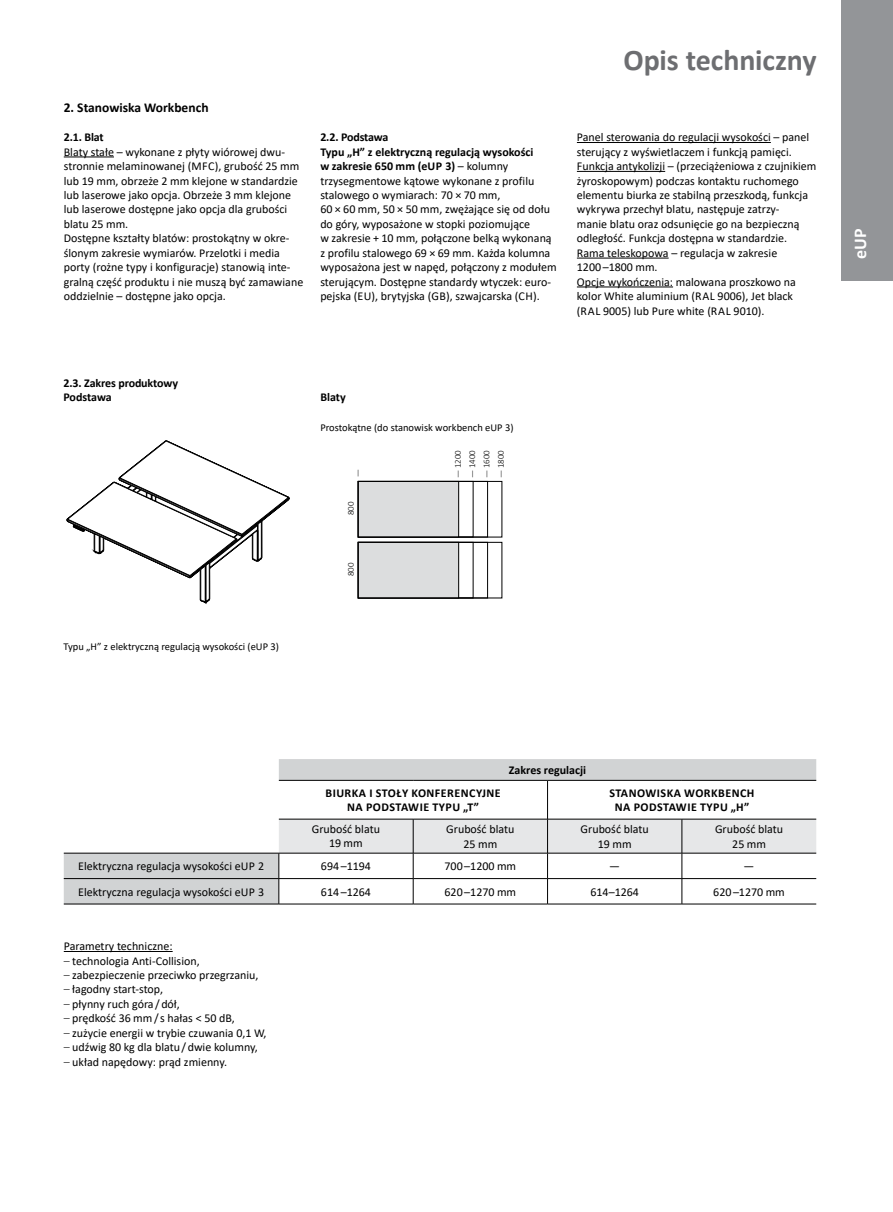
<style>
.page{position:relative;width:893px;height:1212px;background:#fff}
.page>*{position:absolute;margin:0;border:0;box-sizing:border-box;transform-origin:0 0}
.t1{font:700 30px "Calibri";letter-spacing:-.005em;color:#6d6e71}
.t2{font:700 18px "Calibri";color:#fff}
.t3{font:700 13.5px "Calibri";color:#000}
.t4{font:12px/14.4px "Calibri";color:#000;text-align:center}
.t5{font:700 12px/14.4px "Calibri";letter-spacing:.03em;color:#000;text-align:center}
.t6{font:700 12px/14.4px "Calibri";letter-spacing:-.01em;color:#000}
.t7{font:700 12px "Calibri";color:#000}
.t8{font:10.5px "Calibri";color:#000}
.t9{font:300 9px "Calibri";color:#000}
.s1{font-weight:700}
.s2{font-weight:300}
</style>
<div class="page">
<div style="left:842px;top:0;width:51px;height:281px;background:#939598"></div>
<hr style="left:64px;top:157px;width:50px;height:1px;background:#000">
<hr style="left:577px;top:142px;width:194px;height:1px;background:#000">
<hr style="left:577px;top:171px;width:88px;height:1px;background:#000">
<hr style="left:577px;top:258px;width:92px;height:1px;background:#000">
<hr style="left:577px;top:287px;width:96px;height:1px;background:#000">
<svg style="left:64px;top:759px;width:752px;height:145px"></svg>
<hr style="left:279px;top:904px;width:134px;height:1px;background:#000">
<hr style="left:413px;top:904px;width:135px;height:1px;background:#000">
<hr style="left:548px;top:780px;width:134px;height:1px;background:#000">
<hr style="left:682px;top:780px;width:134px;height:1px;background:#000">
<hr style="left:64px;top:878px;width:215px;height:1px;background:#000">
<hr style="left:64px;top:853px;width:215px;height:1px;background:#000">
<hr style="left:64px;top:904px;width:215px;height:1px;background:#000">
<svg style="left:279px;top:819px;width:537px;height:85px"></svg>
<hr style="left:279px;top:780px;width:134px;height:1px;background:#000">
<hr style="left:413px;top:780px;width:135px;height:1px;background:#000">
<hr style="left:279px;top:819px;width:134px;height:1px;background:#000">
<hr style="left:413px;top:819px;width:135px;height:1px;background:#000">
<hr style="left:548px;top:904px;width:134px;height:1px;background:#000">
<hr style="left:682px;top:904px;width:134px;height:1px;background:#000">
<hr style="left:547px;top:780px;width:1px;height:39px;background:#000">
<hr style="left:64px;top:951px;width:109px;height:1px;background:#000">
<svg style="left:66px;top:440px;width:224px;height:163px"></svg>
<div style="left:358px;top:481px;width:101px;height:56px;background:#dcddde"></div>
<div style="left:358px;top:542px;width:101px;height:56px;background:#dcddde"></div>
<div style="left:358px;top:481px;width:144px;height:56px;border:1px solid #000"></div>
<div style="left:358px;top:542px;width:144px;height:56px;border:1px solid #000"></div>
<p class="t3" style="left:64px;top:98px;width:146px">2. Stanowiska Workbench</p>
<p class="t5" style="left:64px;top:130px;width:41px">2.1. Blat</p>
<p class="t4" style="left:64px;top:144px;width:241px;text-align:left">Blaty stałe – wykonane z płyty wiórowej dwu&shy;stronnie melaminowanej (MFC), grubość 25 mm lub 19 mm, obrzeże 2 mm klejone w standardzie lub laserowe jako opcja. Obrzeże 3 mm klejone lub laserowe dostępne jako opcja dla grubości blatu 25 mm.<br>Dostępne kształty blatów: prostokątny w okre&shy;ślonym zakresie wymiarów. Przelotki i media porty (rożne typy i konfiguracje) stanowią inte&shy;gralną część produktu i nie muszą być zamawiane oddzielnie – dostępne jako opcja.</p>
<h1 class="t1" style="left:623px;top:39px;width:195px">Opis techniczny</h1>
<p class="t4" style="left:320px;top:130px;width:238px;text-align:left"><span class="s1">2.2. Podstawa<br>Typu „H” z elektryczną regulacją wysokości<br>w zakresie 650 mm (eUP 3)</span> – kolumny trzysegmentowe kątowe wykonane z profilu stalowego o wymiarach: 70 × 70 mm,<br>60 × 60 mm, 50 × 50 mm, zwężające się od dołu do góry, wyposażone w stopki poziomujące<br>w zakresie + 10 mm, połączone belką wykonaną z profilu stalowego 69 × 69 mm. Każda kolumna wyposażona jest w napęd, połączony z modułem sterującym. Dostępne standardy wtyczek: euro&shy;pejska (EU), brytyjska (GB), szwajcarska (CH).</p>
<p class="t4" style="left:577px;top:130px;width:241px;text-align:left">Panel sterowania do regulacji wysokości – panel sterujący z wyświetlaczem i funkcją pamięci.<br>Funkcja antykolizji – (przeciążeniowa z czujnikiem żyroskopowym) podczas kontaktu ruchomego elementu biurka ze stabilną przeszkodą, funkcja wykrywa przechył blatu, następuje zatrzy-<br>manie blatu oraz odsunięcie go na bezpieczną odległość. Funkcja dostępna w standardzie.<br>Rama teleskopowa – regulacja w zakresie<br>1200 –1800 mm.<br>Opcje wykończenia: malowana proszkowo na kolor White aluminium (RAL 9006), Jet black (RAL 9005) lub Pure white (RAL 9010).</p>
<p class="t6" style="left:63px;top:375px;width:116px">2.3. Zakres produktowy<br>Podstawa</p>
<p class="t5" style="left:320px;top:390px;width:27px">Blaty</p>
<p class="t8" style="left:320px;top:420px;width:195px">Prostokątne (do stanowisk workbench eUP 3)</p>
<p class="t9" style="left:364px;top:469px;width:10px;rotate:90deg">—</p>
<p class="t9" style="left:345px;top:515px;width:15px;rotate:-90deg">800</p>
<p class="t9" style="left:345px;top:576px;width:15px;rotate:-90deg">800</p>
<p class="t9" style="left:452px;top:478px;width:30px;rotate:-90deg">— 1200</p>
<p class="t9" style="left:467px;top:478px;width:30px;rotate:-90deg">— 1400</p>
<p class="t9" style="left:481px;top:478px;width:30px;rotate:-90deg">— 1600</p>
<p class="t9" style="left:495px;top:478px;width:30px;rotate:-90deg">— 1800</p>
<p class="t8" style="left:63px;top:639px;width:217px">Typu „H” z elektryczną regulacją wysokości (eUP 3)</p>
<h2 class="t2" style="left:847px;top:259px;width:32px;rotate:-90deg">eUP</h2>
<p class="t7" style="left:509px;top:762px;width:79px">Zakres regulacji</p>
<p class="t5" style="left:325px;top:786px;width:177px">BIURKA I STOŁY KONFERENCYJNE<br>NA PODSTAWIE TYPU „T”</p>
<p class="t5" style="left:609px;top:786px;width:147px">STANOWISKA WORKBENCH<br>NA PODSTAWIE TYPU „H”</p>
<p class="t4" style="left:312px;top:821px;width:70px">Grubość blatu<br>19 mm</p>
<p class="t4" style="left:446px;top:822px;width:70px">Grubość blatu<br>25 mm</p>
<p class="t4" style="left:581px;top:822px;width:70px">Grubość blatu<br>19 mm</p>
<p class="t4" style="left:715px;top:822px;width:70px">Grubość blatu<br>25 mm</p>
<p class="t4" style="left:78px;top:859px;width:188px">Elektryczna regulacja wysokości eUP 2</p>
<p class="t4" style="left:321px;top:859px;width:52px">694 –1194</p>
<p class="t4" style="left:445px;top:859px;width:73px">700 –1200 mm</p>
<p class="t4" style="left:609px;top:859px;width:12px">—</p>
<p class="t4" style="left:744px;top:859px;width:12px">—</p>
<p class="t4" style="left:78px;top:884px;width:188px">Elektryczna regulacja wysokości eUP 3</p>
<p class="t4" style="left:321px;top:884px;width:52px">614 –1264</p>
<p class="t4" style="left:445px;top:884px;width:73px">620 –1270 mm</p>
<p class="t4" style="left:590px;top:884px;width:50px">614–1264</p>
<p class="t4" style="left:713px;top:884px;width:73px">620 –1270 mm</p>
<p class="t4" style="left:64px;top:939px;width:110px">Parametry techniczne:</p>
<p class="t4" style="left:64px;top:953px;width:137px"><span class="s2">–</span> technologia Anti-Collision,</p>
<p class="t4" style="left:64px;top:967px;width:196px"><span class="s2">–</span> zabezpieczenie przeciwko przegrzaniu,</p>
<p class="t4" style="left:64px;top:982px;width:101px"><span class="s2">–</span> łagodny start-stop,</p>
<p class="t4" style="left:64px;top:996px;width:118px"><span class="s2">–</span> płynny ruch góra / dół,</p>
<p class="t4" style="left:64px;top:1011px;width:173px"><span class="s2">–</span> prędkość 36 mm / s hałas &lt; 50 dB,</p>
<p class="t4" style="left:64px;top:1025px;width:204px"><span class="s2">–</span> zużycie energii w trybie czuwania 0,1 W,</p>
<p class="t4" style="left:64px;top:1040px;width:195px"><span class="s2">–</span> udźwig 80 kg dla blatu / dwie kolumny,</p>
<p class="t4" style="left:64px;top:1054px;width:165px"><span class="s2">–</span> układ napędowy: prąd zmienny.</p>
</div>
